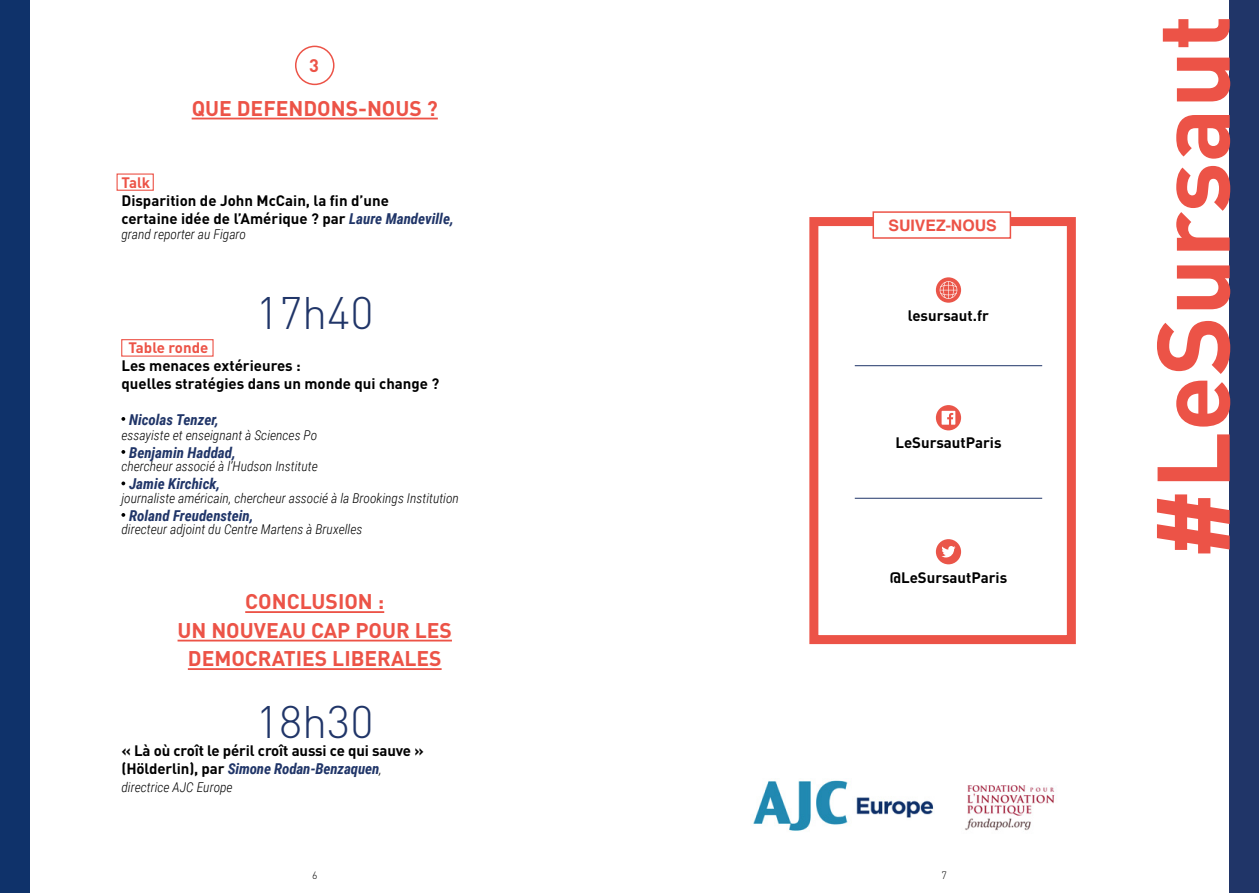
<style>
.page{position:relative;width:1259px;height:893px;background:#fff}
.page>*{position:absolute;margin:0;border:0;box-sizing:border-box;transform-origin:0 0}
.t1{font:700 101.25px "DIN";color:#ec5347}
.t2{font:300 45px "DIN";color:#203568}
.t3{font:700 21px/28.5px "DIN";color:#ec5347;text-align:center}
.t4{font:700 18px "DIN";color:#ec5347}
.t5{font:700 15.75px "Helvetica";color:#ec5347}
.t6{font:700 15px/18px "DIN";color:#000}
.t7{font:italic 700 15px "Roboto Condensed";color:#203568}
.t8{font:700 15px "DIN";color:#ec5347}
.t9{font:italic 300 13.5px "Roboto Condensed";color:#000}
.t10{font:300 10.5px "DIN";color:#000}
.s1{font-family:"Roboto Condensed";font-style:italic;color:#203568}
.s2{font-family:"DIN";font-style:normal;color:#000}
.s3{font-weight:300;font-size:13.5px;color:#000}
</style>
<div class="page">
<hr style="left:192px;top:118px;width:246px;height:1px;background:#ec5347">
<hr style="left:245px;top:611px;width:139px;height:2px;background:#ec5347">
<hr style="left:177px;top:640px;width:275px;height:1px;background:#ec5347">
<hr style="left:188px;top:668px;width:253px;height:2px;background:#ec5347">
<div style="left:295px;top:46px;width:39px;height:39px;border:2px solid #ec5347;border-radius:50%"></div>
<svg style="left:121px;top:417px;width:4px;height:4px"></svg>
<svg style="left:121px;top:450px;width:4px;height:4px"></svg>
<svg style="left:121px;top:481px;width:4px;height:4px"></svg>
<svg style="left:121px;top:513px;width:4px;height:4px"></svg>
<div style="left:0;top:0;width:30px;height:893px;background:#0f326a"></div>
<div style="left:117px;top:173px;width:37px;height:18px;border:1px solid #ec5347"></div>
<div style="left:1229px;top:0;width:30px;height:893px;background:#203568"></div>
<img style="left:753px;top:780px;width:181px;height:51px">
<img style="left:965px;top:785px;width:90px;height:46px">
<div style="left:936px;top:539px;width:25px;height:25px;background:#ea5549;border-radius:50%"></div>
<svg style="left:941px;top:546px;width:14px;height:11px"></svg>
<div style="left:936px;top:405px;width:25px;height:25px;background:#ea5549;border-radius:50%"></div>
<svg style="left:941px;top:411px;width:14px;height:14px"></svg>
<svg style="left:936px;top:277px;width:25px;height:26px"></svg>
<svg style="left:939px;top:281px;width:18px;height:18px"></svg>
<div style="left:809px;top:217px;width:267px;height:427px;border:9px solid #ec5347"></div>
<div style="left:872px;top:211px;width:139px;height:28px;background:#fff;border:2px solid #ec5347"></div>
<hr style="left:855px;top:365px;width:187px;height:1px;background:#203568">
<hr style="left:855px;top:498px;width:187px;height:1px;background:#203568">
<div style="left:121px;top:339px;width:93px;height:18px;border:1px solid #ec5347"></div>
<p class="t4" style="left:309px;top:54px;width:11px">3</p>
<h3 class="t3" style="left:192px;top:93px;width:248px">QUE DEFENDONS-NOUS ?</h3>
<p class="t8" style="left:121px;top:172px;width:30px">Talk</p>
<p class="t6" style="left:121px;top:191px;width:334px">Disparition de John McCain, la fin d’une<br>certaine idée de l’Amérique ? par <span class="s1">Laure Mandeville,</span></p>
<p class="t9" style="left:121px;top:224px;width:126px">grand reporter au Figaro</p>
<h2 class="t2" style="left:256px;top:285px;width:119px">17h40</h2>
<p class="t8" style="left:128px;top:337px;width:81px">Table ronde</p>
<p class="t6" style="left:121px;top:356px;width:319px">Les menaces extérieures :<br>quelles stratégies dans un monde qui change ?</p>
<p class="t7" style="left:129px;top:409px;width:91px">Nicolas Tenzer,</p>
<p class="t9" style="left:121px;top:425px;width:197px">essayiste et enseignant à Sciences Po</p>
<p class="t7" style="left:129px;top:442px;width:108px">Benjamin Haddad,</p>
<p class="t9" style="left:121px;top:457px;width:198px">chercheur associé à l’Hudson Institute</p>
<p class="t7" style="left:129px;top:473px;width:93px">Jamie Kirchick,</p>
<p class="t9" style="left:121px;top:488px;width:339px">journaliste américain, chercheur associé à la Brookings Institution</p>
<p class="t7" style="left:129px;top:505px;width:126px">Roland Freudenstein,</p>
<p class="t9" style="left:121px;top:520px;width:242px">directeur adjoint du Centre Martens à Bruxelles</p>
<h3 class="t3" style="left:177px;top:586px;width:276px">CONCLUSION :<br>UN NOUVEAU CAP POUR LES<br>DEMOCRATIES LIBERALES</h3>
<h2 class="t2" style="left:256px;top:694px;width:119px">18h30</h2>
<p class="t6" style="left:121px;top:741px;width:304px">« Là où croît le péril croît aussi ce qui sauve »</p>
<p class="t7" style="left:121px;top:758px;width:262px"><span class="s2">(Hölderlin), par</span> Simone Rodan-Benzaquen<span class="s3">,</span></p>
<p class="t9" style="left:121px;top:778px;width:113px">directrice AJC Europe</p>
<p class="t5" style="left:888px;top:212px;width:110px">SUIVEZ-NOUS</p>
<p class="t6" style="left:908px;top:306px;width:83px">lesursaut.fr</p>
<p class="t6" style="left:895px;top:433px;width:108px">LeSursautParis</p>
<p class="t6" style="left:889px;top:568px;width:119px">@LeSursautParis</p>
<p class="t10" style="left:312px;top:869px;width:7px">6</p>
<p class="t10" style="left:941px;top:869px;width:7px">7</p>
<h1 class="t1" style="left:1126px;top:559px;width:546px;rotate:-90deg">#LeSursaut</h1>
</div>
